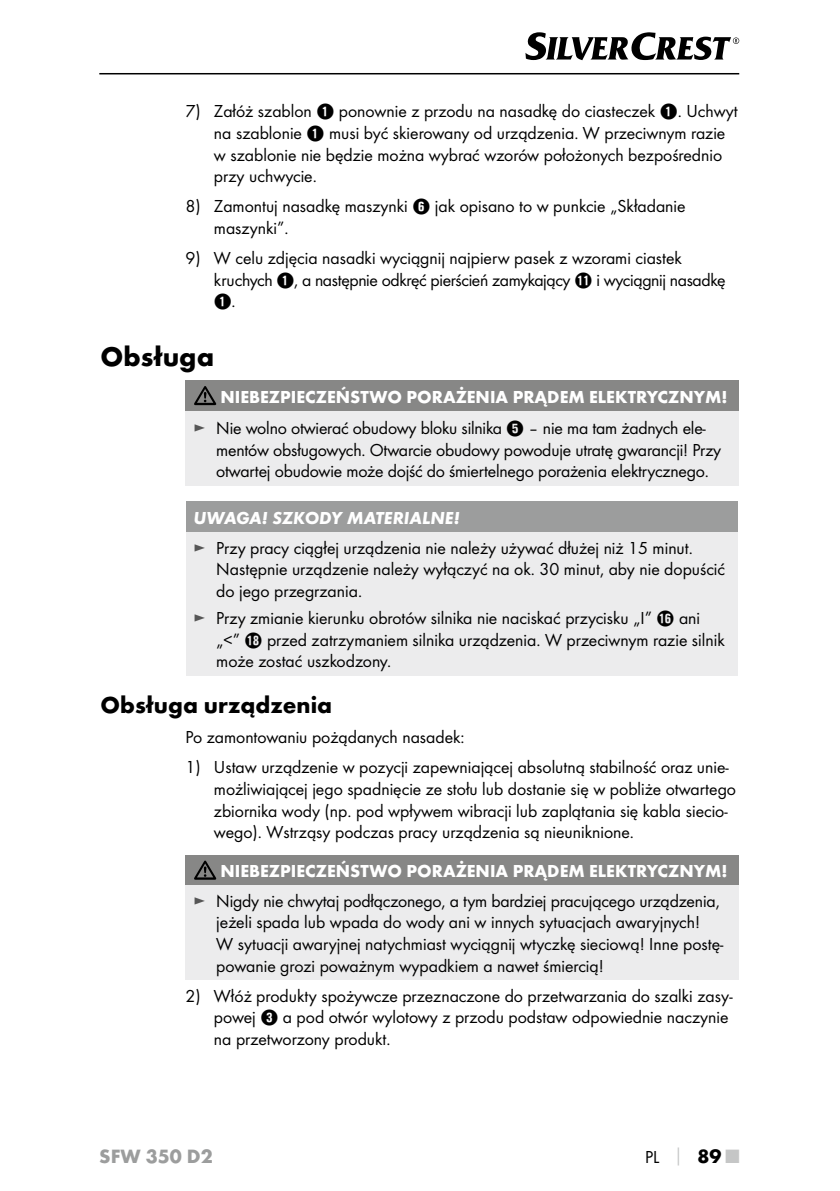
<style>
.page{position:relative;width:840px;height:1191px;background:#fff}
.page>*{position:absolute;margin:0;border:0;box-sizing:border-box;transform-origin:0 0}
.t1{font:700 28px "Futura";color:#000}
.t2{font:700 24px "Futura";color:#000}
.t3{font:700 20px "Futura";color:#9c9d9d}
.t4{font:18px/21.6px "Futura Boo";color:#000}
.t5{font:700 18px "Futura";color:#fff}
.t6{font:italic 700 18px "Futura";color:#fff}
.t7{font:18px "Hako PI Nummern";color:#000}
.s1{font-family:"Hako PI Nummern"}
.s2{font-family:"Futura Boo"}
.s3{color:#565656}
.s4{font-family:"Futura";font-weight:700;color:#c5c6c6}
.s5{font-family:"Futura";font-weight:700;font-size:20px}
.s6{font-family:"Futura";font-weight:700;font-size:20px;color:#c5c6c6}
</style>
<div class="page">
<hr style="left:99px;top:73px;width:639px;height:1px;background:#000">
<svg style="left:525px;top:32px;width:213px;height:28px"></svg>
<div style="left:185px;top:380px;width:553px;height:31px;background:#878786"></div>
<div style="left:185px;top:411px;width:553px;height:74px;background:#ececed"></div>
<svg style="left:194px;top:386px;width:22px;height:19px"></svg>
<div style="left:185px;top:502px;width:552px;height:30px;background:#9c9d9d"></div>
<div style="left:185px;top:532px;width:552px;height:143px;background:#ececed"></div>
<div style="left:185px;top:854px;width:553px;height:31px;background:#878786"></div>
<div style="left:185px;top:885px;width:553px;height:94px;background:#ececed"></div>
<svg style="left:194px;top:860px;width:22px;height:19px"></svg>
<p class="t4" style="left:214px;top:100px;width:525px;text-indent:-28px">7) Załóż szablon <span class="s1">1</span> ponownie z przodu na nasadkę do ciasteczek <span class="s1">1</span>. Uchwyt na szablonie <span class="s1">1</span> musi być skierowany od urządzenia. W przeciwnym razie w szablonie nie będzie można wybrać wzorów położonych bezpośrednio przy uchwycie.</p>
<p class="t4" style="left:214px;top:195px;width:473px;text-indent:-28px">8) Zamontuj nasadkę maszynki <span class="s1">6</span> jak opisano to w punkcie „Składanie maszynki”.</p>
<p class="t4" style="left:214px;top:247px;width:513px;text-indent:-28px">9) W celu zdjęcia nasadki wyciągnij najpierw pasek z wzorami ciastek kruchych <span class="s1">1</span>, a następnie odkręć pierścień zamykający <span class="s1">q</span> i wyciągnij nasadkę</p>
<p class="t7" style="left:214px;top:292px;width:21px">1<span class="s2">.</span></p>
<h1 class="t1" style="left:100px;top:340px;width:115px">Obsługa</h1>
<p class="t5" style="left:220px;top:385px;width:508px">NIEBEZPIECZEŃSTWO PORAŻENIA PRĄDEM ELEKTRYCZNYM!</p>
<p class="t4" style="left:216px;top:417px;width:506px;text-indent:-23px"><span class="s3">►</span> Nie wolno otwierać obudowy bloku silnika <span class="s1">5</span> – nie ma tam żadnych ele&shy;mentów obsługowych. Otwarcie obudowy powoduje utratę gwarancji! Przy otwartej obudowie może dojść do śmiertelnego porażenia elektrycznego.</p>
<p class="t6" style="left:193px;top:507px;width:267px">UWAGA! SZKODY MATERIALNE!</p>
<p class="t4" style="left:216px;top:536px;width:510px;text-indent:-23px"><span class="s3">►</span> Przy pracy ciągłej urządzenia nie należy używać dłużej niż 15 minut.<br>Następnie urządzenie należy wyłączyć na ok. 30 minut, aby nie dopuścić do jego przegrzania.</p>
<p class="t4" style="left:216px;top:607px;width:509px;text-indent:-23px"><span class="s3">►</span> Przy zmianie kierunku obrotów silnika nie naciskać przycisku „I” <span class="s1">z</span> ani „&lt;” <span class="s1">i</span> przed zatrzymaniem silnika urządzenia. W przeciwnym razie silnik może zostać uszkodzony.</p>
<h2 class="t2" style="left:100px;top:690px;width:233px">Obsługa urządzenia</h2>
<p class="t4" style="left:185px;top:726px;width:280px">Po zamontowaniu pożądanych nasadek:</p>
<p class="t4" style="left:214px;top:756px;width:523px;text-indent:-28px">1) Ustaw urządzenie w pozycji zapewniającej absolutną stabilność oraz unie&shy;możliwiającej jego spadnięcie ze stołu lub dostanie się w pobliże otwartego zbiornika wody (np. pod wpływem wibracji lub zaplątania się kabla siecio&shy;wego). Wstrząsy podczas pracy urządzenia są nieuniknione.</p>
<p class="t5" style="left:220px;top:860px;width:508px">NIEBEZPIECZEŃSTWO PORAŻENIA PRĄDEM ELEKTRYCZNYM!</p>
<p class="t4" style="left:216px;top:890px;width:508px;text-indent:-23px"><span class="s3">►</span> Nigdy nie chwytaj podłączonego, a tym bardziej pracującego urządzenia, jeżeli spada lub wpada do wody ani w innych sytuacjach awaryjnych!<br>W sytuacji awaryjnej natychmiast wyciągnij wtyczkę sieciową! Inne postę&shy;powanie grozi poważnym wypadkiem a nawet śmiercią!</p>
<p class="t4" style="left:214px;top:985px;width:520px;text-indent:-28px">2) Włóż produkty spożywcze przeznaczone do przetwarzania do szalki zasy&shy;powej <span class="s1">3</span> a pod otwór wylotowy z przodu podstaw odpowiednie naczynie na przetworzony produkt.</p>
<p class="t3" style="left:99px;top:1143px;width:115px">SFW 350 D2</p>
<p class="t4" style="left:644px;top:1145px;width:96px">PL <span class="s4">│</span> <span class="s5">89</span> <span class="s6">■</span></p>
</div>
